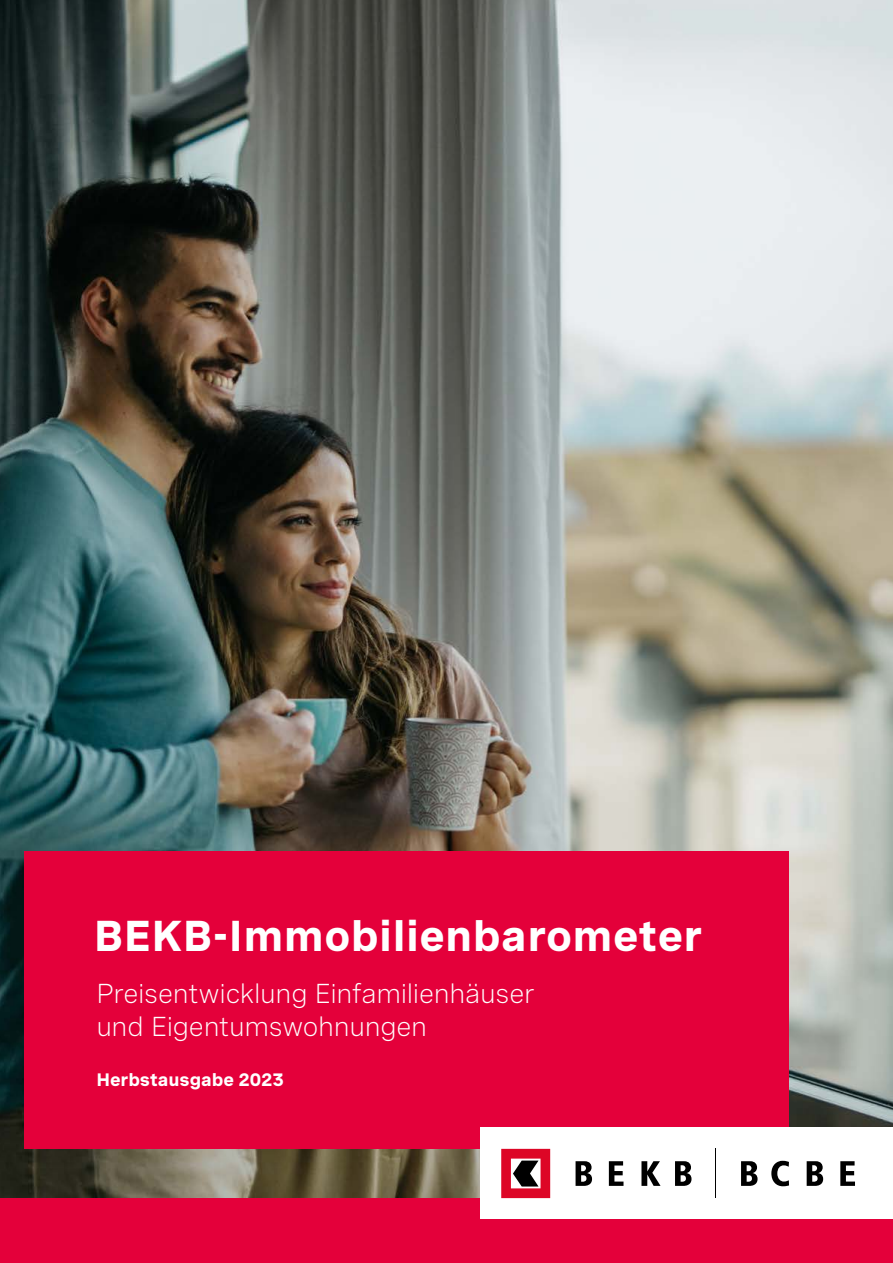
<style>
.page{position:relative;width:893px;height:1263px;background:#fff}
.page>*{position:absolute;margin:0;border:0;box-sizing:border-box;transform-origin:0 0}
.t1{font:700 43.2px "Spezia BEKB";letter-spacing:.01em;color:#fff}
.t2{font:27.3px/33.6px "Spezia BEKB";letter-spacing:-.01em;color:#fff}
.t3{font:700 18px "Spezia BEKB";letter-spacing:-.005em;color:#fff}
</style>
<div class="page">
<img style="left:0;top:0;width:893px;height:1198px">
<div style="left:0;top:1198px;width:893px;height:65px;background:#e4003a"></div>
<div style="left:25px;top:851px;width:764px;height:298px;background:#e4003a"></div>
<div style="left:480px;top:1128px;width:413px;height:91px;background:#fff"></div>
<svg style="left:501px;top:1149px;width:49px;height:49px;background:#bb3448"></svg>
<hr style="left:715px;top:1149px;width:1px;height:49px;background:#000">
<svg style="left:576px;top:1161px;width:16px;height:25px"></svg>
<svg style="left:609px;top:1161px;width:14px;height:25px"></svg>
<svg style="left:641px;top:1161px;width:19px;height:25px"></svg>
<svg style="left:675px;top:1161px;width:16px;height:25px"></svg>
<svg style="left:741px;top:1161px;width:16px;height:25px"></svg>
<svg style="left:771px;top:1161px;width:18px;height:25px"></svg>
<svg style="left:807px;top:1161px;width:16px;height:25px"></svg>
<svg style="left:840px;top:1161px;width:15px;height:25px"></svg>
<h1 class="t1" style="left:94px;top:903px;width:610px">BEKB-Immobilienbarometer</h1>
<p class="t2" style="left:96px;top:974px;width:440px">Preisentwicklung Einfamilienhäuser und Eigentumswohnungen</p>
<p class="t3" style="left:96px;top:1065px;width:189px">Herbstausgabe 2023</p>
</div>
